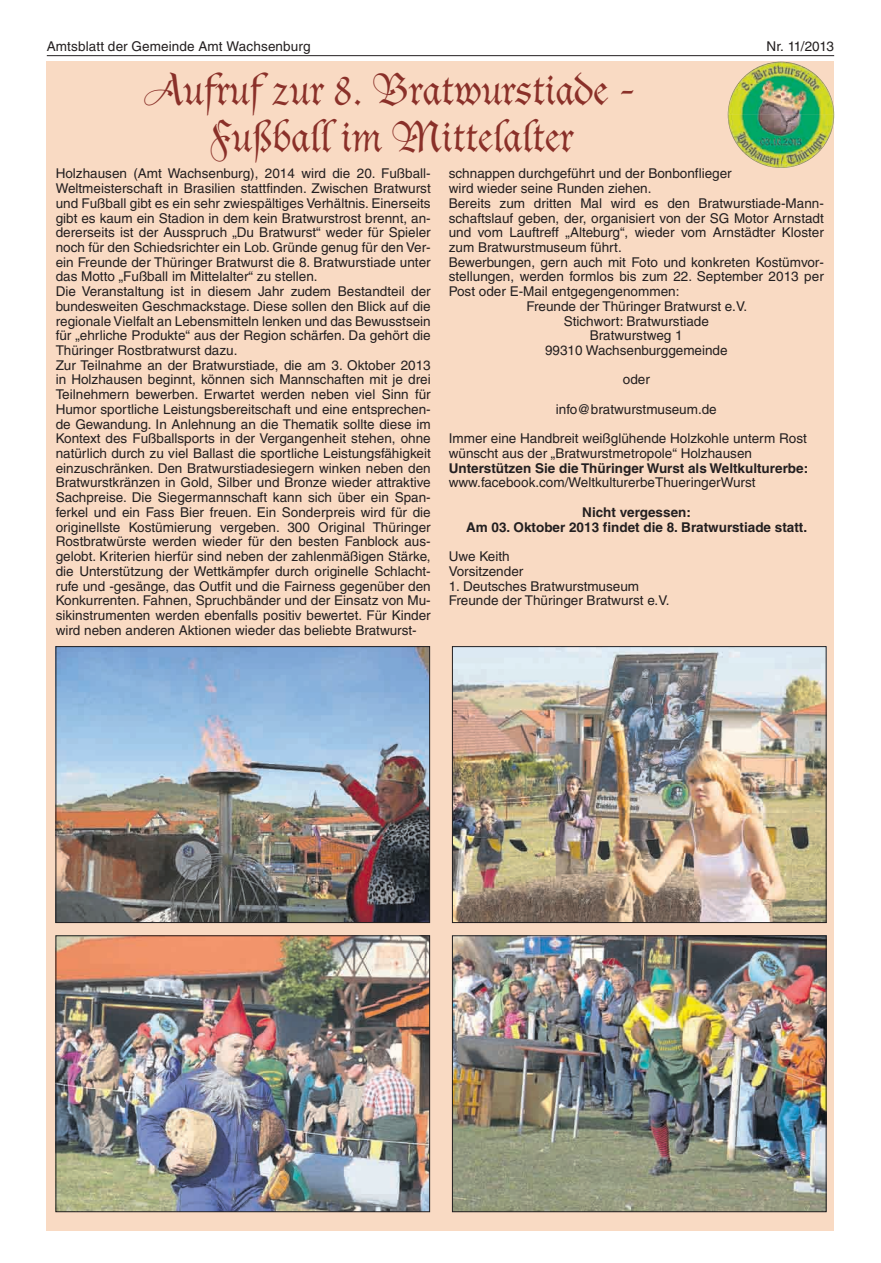
<style>
.page{position:relative;width:881px;height:1263px;background:#fff}
.page>*{position:absolute;margin:0;border:0;box-sizing:border-box;transform-origin:0 0}
.t1{font:43.5px/47.4px "Duc De Berry LT";color:#8a3029;text-align:center}
.t2{font:13.5px/14.7px "Helvetica LT";color:#231f20}
.t3{font:700 13.5px/14.7px "Helvetica LT";color:#231f20;text-align:center}
</style>
<div class="page">
<hr style="left:47px;top:55px;width:786px;height:1px;background:#231f20">
<div style="left:47px;top:62px;width:786px;height:1169px;background:#f9dac3"></div>
<img style="left:727px;top:62px;width:106px;height:106px">
<img style="left:58px;top:648px;width:369px;height:273px">
<div style="left:56px;top:646px;width:373px;height:277px;border:1px solid #231f20"></div>
<img style="left:454px;top:648px;width:370px;height:273px">
<div style="left:452px;top:646px;width:374px;height:277px;border:1px solid #231f20"></div>
<img style="left:58px;top:937px;width:369px;height:273px">
<div style="left:56px;top:935px;width:373px;height:277px;border:1px solid #231f20"></div>
<img style="left:454px;top:937px;width:370px;height:273px">
<div style="left:452px;top:935px;width:374px;height:277px;border:1px solid #231f20"></div>
<p class="t2" style="left:47px;top:39px;width:265px">Amtsblatt der Gemeinde Amt Wachsenburg</p>
<p class="t2" style="left:766px;top:39px;width:69px">Nr. 11/2013</p>
<h1 class="t1" style="left:147px;top:66px;width:490px">Aufruf zur 8. Bratwurstiade -<br>Fußball im Mittelalter</h1>
<p class="t2" style="left:56px;top:166px;width:376px">Holzhausen (Amt Wachsenburg), 2014 wird die 20. Fußball-Weltmeisterschaft in Brasilien stattfinden. Zwischen Bratwurst und Fußball gibt es ein sehr zwiespältiges Verhältnis. Einerseits gibt es kaum ein Stadion in dem kein Bratwurstrost brennt, an&shy;dererseits ist der Ausspruch „Du Bratwurst“ weder für Spieler noch für den Schiedsrichter ein Lob. Gründe genug für den Ver&shy;ein Freunde der Thüringer Bratwurst die 8. Bratwurstiade unter das Motto „Fußball im Mittelalter“ zu stellen.<br>Die Veranstaltung ist in diesem Jahr zudem Bestandteil der bundesweiten Geschmackstage. Diese sollen den Blick auf die regionale Vielfalt an Lebensmitteln lenken und das Bewusstsein für „ehrliche Produkte“ aus der Region schärfen. Da gehört die Thüringer Rostbratwurst dazu.<br>Zur Teilnahme an der Bratwurstiade, die am 3. Oktober 2013 in Holzhausen beginnt, können sich Mannschaften mit je drei Teilnehmern bewerben. Erwartet werden neben viel Sinn für Humor sportliche Leistungsbereitschaft und eine entsprechen&shy;de Gewandung. In Anlehnung an die Thematik sollte diese im Kontext des Fußballsports in der Vergangenheit stehen, ohne natürlich durch zu viel Ballast die sportliche Leistungsfähigkeit einzuschränken. Den Bratwurstiadesiegern winken neben den Bratwurstkränzen in Gold, Silber und Bronze wieder attraktive Sachpreise. Die Siegermannschaft kann sich über ein Span&shy;ferkel und ein Fass Bier freuen. Ein Sonderpreis wird für die originellste Kostümierung vergeben. 300 Original Thüringer Rostbratwürste werden wieder für den besten Fanblock aus&shy;gelobt. Kriterien hierfür sind neben der zahlenmäßigen Stärke, die Unterstützung der Wettkämpfer durch originelle Schlacht&shy;rufe und -gesänge, das Outfit und die Fairness gegenüber den Konkurrenten. Fahnen, Spruchbänder und der Einsatz von Mu&shy;sikinstrumenten werden ebenfalls positiv bewertet. Für Kinder wird neben anderen Aktionen wieder das beliebte Bratwurst-</p>
<p class="t2" style="left:448px;top:166px;width:284px">schnappen durchgeführt und der Bonbonflieger</p>
<p class="t2" style="left:448px;top:181px;width:204px">wird wieder seine Runden ziehen.</p>
<p class="t2" style="left:448px;top:196px;width:376px">Bereits zum dritten Mal wird es den Bratwurstiade-Mann-</p>
<p class="t2" style="left:448px;top:210px;width:376px">schaftslauf geben, der, organisiert von der SG Motor Arnstadt</p>
<p class="t2" style="left:448px;top:225px;width:376px">und vom Lauftreff „Alteburg“, wieder vom Arnstädter Kloster</p>
<p class="t2" style="left:448px;top:240px;width:174px">zum Bratwurstmuseum führt.</p>
<p class="t2" style="left:448px;top:255px;width:376px">Bewerbungen, gern auch mit Foto und konkreten Kostümvor-</p>
<p class="t2" style="left:448px;top:269px;width:376px">stellungen, werden formlos bis zum 22. September 2013 per</p>
<p class="t2" style="left:448px;top:284px;width:232px">Post oder E-Mail entgegengenommen:</p>
<p class="t2" style="left:526px;top:299px;width:222px">Freunde der Thüringer Bratwurst e.V.</p>
<p class="t2" style="left:563px;top:313px;width:147px">Stichwort: Bratwurstiade</p>
<p class="t2" style="left:589px;top:328px;width:94px">Bratwurstweg 1</p>
<p class="t2" style="left:544px;top:343px;width:184px">99310 Wachsenburggemeinde</p>
<p class="t2" style="left:622px;top:372px;width:29px">oder</p>
<p class="t2" style="left:555px;top:402px;width:162px">info@bratwurstmuseum.de</p>
<p class="t2" style="left:448px;top:431px;width:359px">Immer eine Handbreit weißglühende Holzkohle unterm Rost</p>
<p class="t2" style="left:448px;top:446px;width:304px">wünscht aus der „Bratwurstmetropole“ Holzhausen</p>
<p class="t3" style="left:448px;top:460px;width:361px">Unterstützen Sie die Thüringer Wurst als Weltkulturerbe:</p>
<p class="t2" style="left:448px;top:475px;width:308px">www.facebook.com/WeltkulturerbeThueringerWurst</p>
<p class="t3" style="left:466px;top:505px;width:342px">Nicht vergessen:<br>Am 03. Oktober 2013 findet die 8. Bratwurstiade statt.</p>
<p class="t2" style="left:448px;top:549px;width:76px">Uwe Keith<br>Vorsitzender</p>
<p class="t2" style="left:448px;top:578px;width:222px">1. Deutsches Bratwurstmuseum<br>Freunde der Thüringer Bratwurst e.V.</p>
</div>
